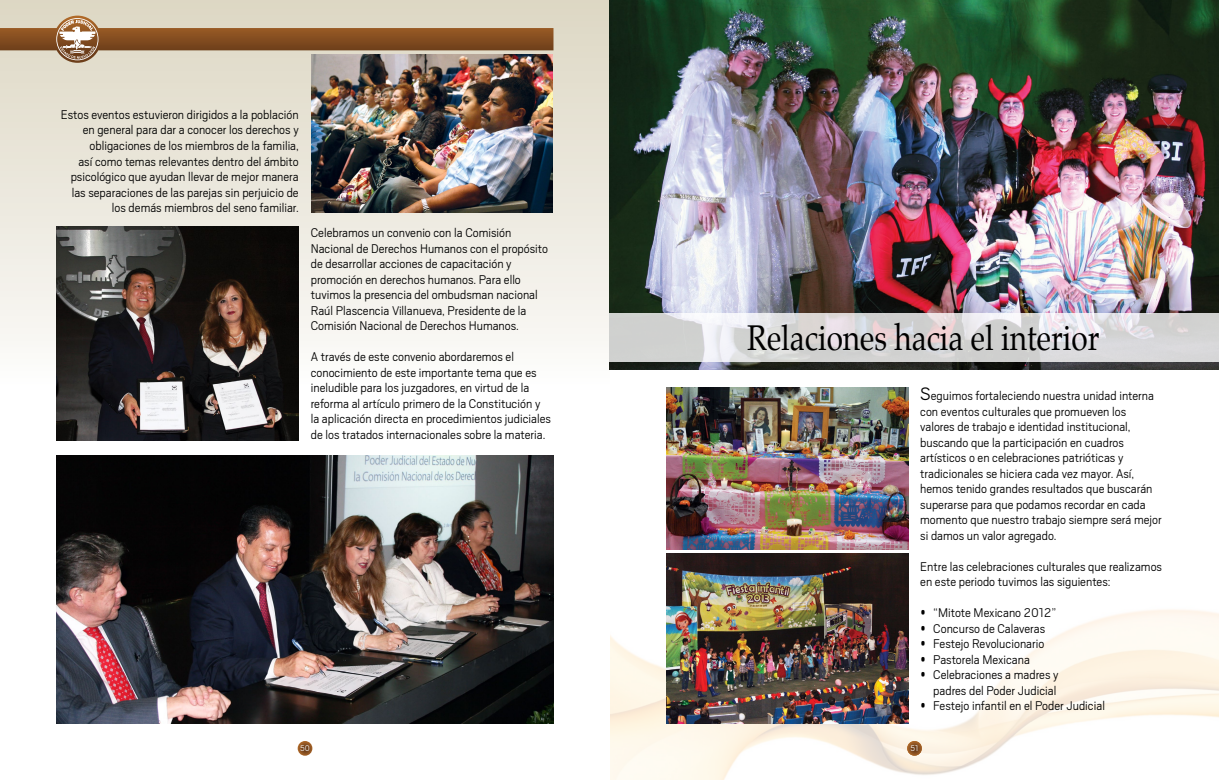
<style>
.page{position:relative;width:1219px;height:780px;background:#fff}
.page>*{position:absolute;margin:0;border:0;box-sizing:border-box;transform-origin:0 0}
.t1{font:35px "Palatino";color:#000;scale:.85 1}
.t2{font:300 14px/15.5px "Scout";color:#000}
.t3{font:300 9px "Scout";color:#fff}
.s1{font-size:20px}
</style>
<div class="page">
<svg style="left:298px;top:741px;width:14px;height:14px"></svg>
<img style="left:610px;top:586px;width:609px;height:194px">
<div style="left:0;top:0;width:609px;height:385px;background:linear-gradient(to bottom,#dcd6c3,#faf9f7)"></div>
<svg style="left:0;top:16px;width:553px;height:47px"></svg>
<img style="left:57px;top:455px;width:496px;height:268px">
<img style="left:57px;top:227px;width:242px;height:213px">
<img style="left:311px;top:55px;width:242px;height:157px">
<img style="left:609px;top:0;width:610px;height:369px">
<svg style="left:609px;top:313px;width:610px;height:48px;fill:#d6d4d4"></svg>
<img style="left:666px;top:387px;width:242px;height:162px">
<img style="left:666px;top:554px;width:242px;height:169px">
<svg style="left:907px;top:741px;width:15px;height:14px"></svg>
<p class="t2" style="left:61px;top:106px;width:239px;text-align:right">Estos eventos estuvieron dirigidos a la población en general para dar a conocer los derechos y obligaciones de los miembros de la familia,<br>así como temas relevantes dentro del ámbito psicológico que ayudan llevar de mejor manera las separaciones de las parejas sin perjuicio de los demás miembros del seno familiar.</p>
<p class="t2" style="left:311px;top:224px;width:239px">Celebramos un convenio con la Comisión Nacional de Derechos Humanos con el propósito de desarrollar acciones de capacitación y promoción en derechos humanos. Para ello tuvimos la presencia del ombudsman nacional Raúl Plascencia Villanueva, Presidente de la Comisión Nacional de Derechos Humanos.</p>
<p class="t2" style="left:311px;top:348px;width:242px">A través de este convenio abordaremos el conocimiento de este importante tema que es ineludible para los juzgadores, en virtud de la reforma al artículo primero de la Constitución y la aplicación directa en procedimientos judiciales de los tratados internacionales sobre la materia.</p>
<p class="t3" style="left:300px;top:742px;width:11px">50</p>
<h1 class="t1" style="left:747px;top:315px;width:416px">Relaciones hacia el interior</h1>
<h1 class="t1" style="left:666px;top:326px;width:416px">Relaciones hacia el interior</h1>
<p class="t2" style="left:920px;top:387px;width:243px"><span class="s1">S</span>eguimos fortaleciendo nuestra unidad interna con eventos culturales que promueven los valores de trabajo e identidad institucional, buscando que la participación en cuadros artísticos o en celebraciones patrióticas y tradicionales se hiciera cada vez mayor. Así, hemos tenido grandes resultados que buscarán superarse para que podamos recordar en cada momento que nuestro trabajo siempre será mejor si damos un valor agregado.</p>
<p class="t2" style="left:920px;top:557px;width:243px">Entre las celebraciones culturales que realizamos en este periodo tuvimos las siguientes:</p>
<p class="t2" style="left:920px;top:604px;width:138px">• “Mitote Mexicano 2012”</p>
<p class="t2" style="left:920px;top:619px;width:126px">• Concurso de Calaveras</p>
<p class="t2" style="left:920px;top:635px;width:126px">• Festejo Revolucionario</p>
<p class="t2" style="left:920px;top:650px;width:111px">• Pastorela Mexicana</p>
<p class="t2" style="left:920px;top:666px;width:140px;text-align:right">• Celebraciones a madres y padres del Poder Judicial</p>
<p class="t2" style="left:920px;top:697px;width:186px">• Festejo infantil en el Poder Judicial</p>
<p class="t3" style="left:910px;top:742px;width:10px">51</p>
</div>
